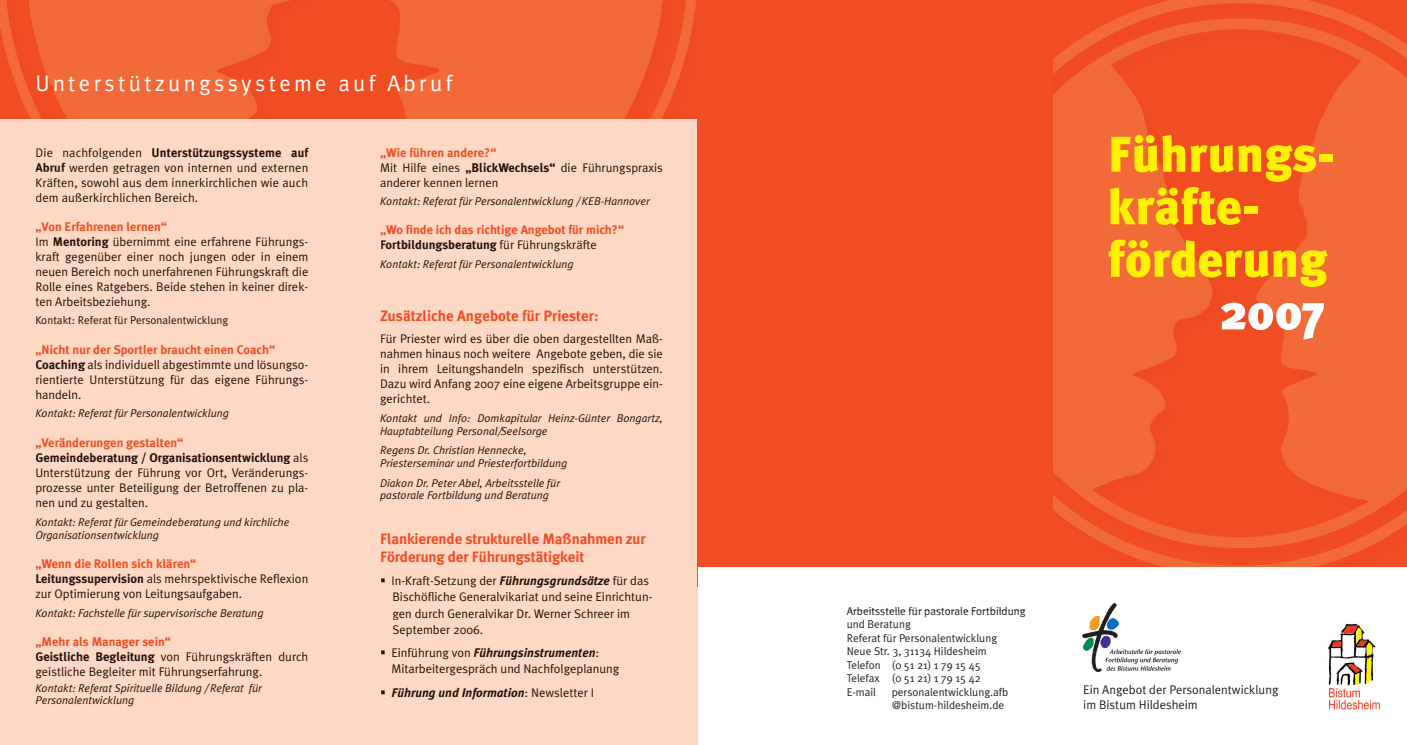
<style>
.page{position:relative;width:1407px;height:745px;background:#fff}
.page>*{position:absolute;margin:0;border:0;box-sizing:border-box;transform-origin:0 0}
.t1{font:900 50px/52.5px "Meta Plus";color:#fff101}
.t2{font:900 50px "Meta Plus";color:#fff}
.t3{font:22.5px "Meta Plus Normal";letter-spacing:.15em;color:#fff}
.t4{font:700 15px/17.5px "Meta Plus";letter-spacing:-.01em;color:#f04d22}
.t5{font:12.5px/15px "Meta Plus Normal";color:#21120b;text-align:justify}
.t6{font:700 12.5px/15px "Meta Plus";color:#f04d22}
.t7{font:700 12.5px/15px "Meta Plus";color:#21120b}
.t8{font:italic 700 12.5px "Meta Plus";color:#21120b}
.t9{font:12.5px/15px "Meta Plus Normal";color:#231f20}
.t10{font:italic 11.25px/12.5px "Meta Plus Normal";color:#21120b}
.t11{font:11.25px/13.5px "Meta Plus Normal";color:#231f20}
.t12{font:11.25px "Meta Plus Normal";color:#21120b}
.s1{font-family:"Meta Plus Normal";font-weight:400}
.s2{font-family:"Meta Plus";font-weight:700}
.s3{color:#f04d22}
.s4{color:#21120b}
.s5{font-family:"Meta Plus Normal";font-weight:400;color:#21120b}
.s6{font-family:"Meta Plus";font-weight:700;font-style:italic}
.s7{font-family:"Meta Plus Normal";font-weight:400;font-style:normal}
</style>
<div class="page">
<svg style="left:0;top:0;width:698px;height:120px;background:#f16131"></svg>
<div style="left:0;top:120px;width:698px;height:624px;background:#fdd8c4"></div>
<svg style="left:1052px;top:0;width:355px;height:567px;background:#f05528"></svg>
<img style="left:1053px;top:549px;width:43px;height:15px">
<img style="left:1363px;top:549px;width:44px;height:15px">
<img style="left:1096px;top:549px;width:267px;height:15px">
<img style="left:1052px;top:15px;width:355px;height:534px">
<img style="left:1328px;top:623px;width:52px;height:87px">
<div style="left:698px;top:0;width:354px;height:586px;background:#f04d22"></div>
<div style="left:698px;top:567px;width:709px;height:42px;background:#fff"></div>
<img style="left:1083px;top:603px;width:97px;height:68px">
<h2 class="t3" style="left:35px;top:70px;width:418px">Unterstützungssysteme auf Abruf</h2>
<p class="t7" style="left:35px;top:144px;width:274px"><span class="s1">Die nachfolgenden</span> Unterstützungssysteme auf</p>
<p class="t5" style="left:35px;top:159px;width:274px"><span class="s2">Abruf</span> werden getragen von internen und externen Kräften, sowohl aus dem innerkirchlichen wie auch dem außerkirchlichen Bereich.</p>
<p class="t6" style="left:35px;top:219px;width:133px">„Von Erfahrenen lernen“</p>
<p class="t5" style="left:35px;top:234px;width:274px">Im <span class="s2">Mentoring</span> übernimmt eine erfahrene Führungs&shy;kraft gegenüber einer noch jungen oder in einem neuen Bereich noch unerfahrenen Führungskraft die Rolle eines Ratgebers. Beide stehen in keiner direk&shy;ten Arbeitsbeziehung.</p>
<p class="t12" style="left:35px;top:314px;width:194px">Kontakt: Referat für Personalentwicklung</p>
<p class="t6" style="left:35px;top:341px;width:241px">„Nicht nur der Sportler braucht einen Coach“</p>
<p class="t5" style="left:35px;top:356px;width:274px"><span class="s2">Coaching</span> als individuell abgestimmte und lösungso&shy;rientierte Unterstützung für das eigene Führungs&shy;handeln.</p>
<p class="t10" style="left:35px;top:407px;width:195px">Kontakt: Referat für Personalentwicklung</p>
<p class="t7" style="left:35px;top:434px;width:274px"><span class="s3">„Veränderungen gestalten“<br></span>Gemeindeberatung / Organisationsentwicklung <span class="s1">als</span></p>
<p class="t5" style="left:35px;top:464px;width:274px">Unterstützung der Führung vor Ort, Veränderungs&shy;prozesse unter Beteiligung der Betroffenen zu pla&shy;nen und zu gestalten.</p>
<p class="t10" style="left:35px;top:515px;width:255px">Kontakt: Referat für Gemeindeberatung und kirchliche<br>Organisationsentwicklung</p>
<p class="t6" style="left:35px;top:555px;width:162px">„Wenn die Rollen sich klären“</p>
<p class="t5" style="left:35px;top:570px;width:274px"><span class="s2">Leitungssupervision</span> als mehrspektivische Reflexion zur Optimierung von Leitungsaufgaben.</p>
<p class="t10" style="left:35px;top:605px;width:230px">Kontakt: Fachstelle für supervisorische Beratung</p>
<p class="t6" style="left:35px;top:633px;width:137px">„Mehr als Manager sein“</p>
<p class="t5" style="left:35px;top:648px;width:274px"><span class="s2">Geistliche Begleitung</span> von Führungskräften durch geistliche Begleiter mit Führungserfahrung.</p>
<p class="t10" style="left:35px;top:681px;width:228px">Kontakt: Referat Spirituelle Bildung / Referat für<br>Personalentwicklung</p>
<p class="t6" style="left:380px;top:144px;width:118px">„Wie führen andere?“</p>
<p class="t5" style="left:380px;top:159px;width:284px">Mit Hilfe eines <span class="s2">„BlickWechsels“</span> die Führungspraxis anderer kennen lernen</p>
<p class="t10" style="left:380px;top:195px;width:271px">Kontakt: Referat für Personalentwicklung / KEB-Hannover</p>
<p class="t6" style="left:380px;top:222px;width:245px">„Wo finde ich das richtige Angebot für mich?“<br><span class="s4">Fortbildungsberatung</span> <span class="s5">für Führungskräfte</span></p>
<p class="t10" style="left:380px;top:257px;width:195px">Kontakt: Referat für Personalentwicklung</p>
<p class="t4" style="left:380px;top:306px;width:220px">Zusätzliche Angebote für Priester:</p>
<p class="t5" style="left:380px;top:330px;width:284px">Für Priester wird es über die oben dargestellten Maß&shy;nahmen hinaus noch weitere Angebote geben, die sie in ihrem Leitungshandeln spezifisch unterstützen.<br>Dazu wird Anfang 2007 eine eigene Arbeitsgruppe ein&shy;gerichtet.</p>
<p class="t10" style="left:380px;top:412px;width:284px">Kontakt und Info: Domkapitular Heinz-Günter Bongartz,<br>Hauptabteilung Personal/Seelsorge</p>
<p class="t10" style="left:380px;top:444px;width:189px">Regens Dr. Christian Hennecke,<br>Priesterseminar und Priesterfortbildung</p>
<p class="t10" style="left:380px;top:476px;width:181px">Diakon Dr. Peter Abel, Arbeitsstelle für pastorale Fortbildung und Beratung</p>
<p class="t4" style="left:380px;top:529px;width:267px">Flankierende strukturelle Maßnahmen zur<br>Förderung der Führungstätigkeit</p>
<p class="t5" style="left:391px;top:572px;width:262px;line-height:16.2px;text-align:left">In-Kraft-Setzung der <span class="s6">Führungsgrundsätze</span> für das Bischöfliche Generalvikariat und seine Einrichtun&shy;gen durch Generalvikar Dr. Werner Schreer im September 2006.</p>
<p class="t8" style="left:391px;top:645px;width:209px"><span class="s7">Einführung von</span> Führungsinstrumenten<span class="s7">:</span></p>
<p class="t5" style="left:391px;top:661px;width:229px">Mitarbeitergespräch und Nachfolgeplanung</p>
<p class="t8" style="left:391px;top:684px;width:204px">Führung und Information<span class="s7">: Newsletter I</span></p>
<h1 class="t1" style="left:1107px;top:128px;width:229px">Führungs&shy;kräfte&shy;förderung</h1>
<h1 class="t2" style="left:1220px;top:282px;width:105px">2007</h1>
<p class="t11" style="left:847px;top:603px;width:180px">Arbeitsstelle für pastorale Fortbildung und Beratung<br>Referat für Personalentwicklung<br>Neue Str. 3, 31134 Hildesheim<br>Telefon (0 51 21) 1 79 15 45<br>Telefax (0 51 21) 1 79 15 42<br>E-mail</p>
<p class="t11" style="left:892px;top:684px;width:118px">personalentwicklung.afb @bistum-hildesheim.de</p>
<p class="t9" style="left:1083px;top:681px;width:197px">Ein Angebot der Personalentwicklung im Bistum Hildesheim</p>
</div>
